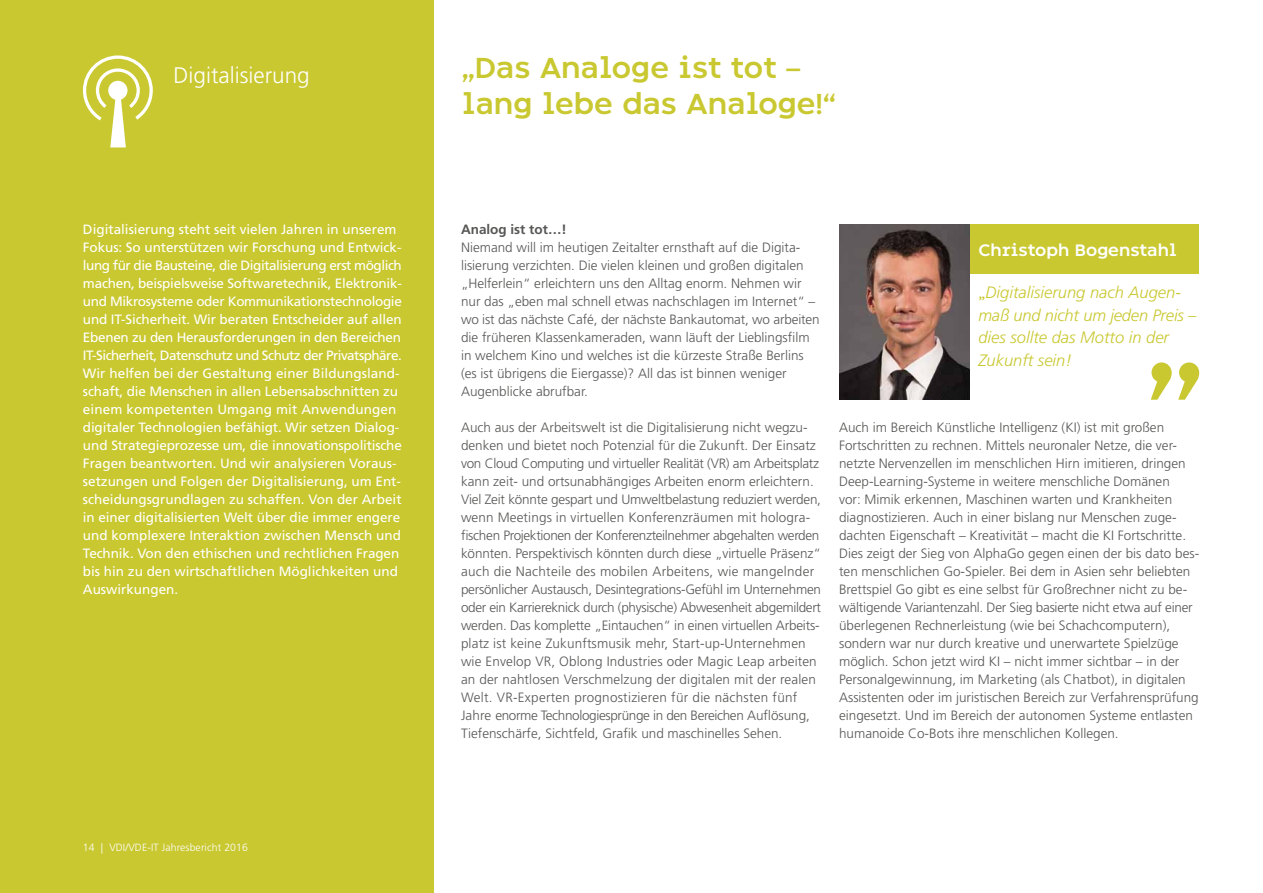
<style>
.page{position:relative;width:1263px;height:893px;background:#fff}
.page>*{position:absolute;margin:0;border:0;box-sizing:border-box;transform-origin:0 0}
.t1{font:500 30px/36px "Dragon";color:#c9c831}
.t2{font:300 22.5px "Frutiger LT Pro";color:#fff}
.t3{font:500 17.25px "Dragon";color:#fff}
.t4{font:italic 300 16.5px/22.5px "Frutiger LT Pro";color:#c9c831}
.t5{font:300 13.5px/18px "Frutiger LT Pro";color:#575756}
.t6{font:13.5px/18px "Frutiger LT Pro";letter-spacing:-.005em;color:#fff}
.t7{font:700 13.5px "Frutiger LT Pro";color:#575756}
.t8{font:300 10.5px "Frutiger LT Pro";letter-spacing:.01em;color:#fff}
.s1{font-family:"Advert";font-style:normal}
</style>
<div class="page">
<div style="left:0;top:0;width:433px;height:893px;background:#c9c831"></div>
<svg style="left:83px;top:55px;width:70px;height:92px"></svg>
<div style="left:969px;top:224px;width:230px;height:50px;background:#c9c831"></div>
<img style="left:839px;top:224px;width:131px;height:176px">
<svg style="left:1151px;top:362px;width:48px;height:38px"></svg>
<h2 class="t2" style="left:173px;top:62px;width:138px">Digitalisierung</h2>
<p class="t6" style="left:83px;top:220px;width:320px">Digitalisierung steht seit vielen Jahren in unserem Fokus: So unterstützen wir Forschung und Entwick&shy;lung für die Bausteine, die Digitalisierung erst möglich machen, beispielsweise Softwaretechnik, Elektronik&shy;und Mikrosysteme oder Kommunikationstechnologie und IT-Sicherheit. Wir beraten Entscheider auf allen Ebenen zu den Herausforderungen in den Bereichen IT-Sicherheit, Datenschutz und Schutz der Privatsphäre.<br>Wir helfen bei der Gestaltung einer Bildungsland&shy;schaft, die Menschen in allen Lebensabschnitten zu einem kompetenten Umgang mit Anwendungen digitaler Technologien befähigt. Wir setzen Dialog&shy;und Strategieprozesse um, die innovationspolitische Fragen beantworten. Und wir analysieren Voraus&shy;setzungen und Folgen der Digitalisierung, um Ent&shy;scheidungsgrundlagen zu schaffen. Von der Arbeit in einer digitalisierten Welt über die immer engere und komplexere Interaktion zwischen Mensch und Technik. Von den ethischen und rechtlichen Fragen bis hin zu den wirtschaftlichen Möglichkeiten und Auswirkungen.</p>
<p class="t8" style="left:83px;top:841px;width:167px">14 | VDI/VDE-IT Jahresbericht 2016</p>
<h1 class="t1" style="left:462px;top:51px;width:375px">„Das Analoge ist tot – lang lebe das Analoge!“</h1>
<p class="t7" style="left:461px;top:221px;width:107px">Analog ist tot…!</p>
<p class="t5" style="left:461px;top:238px;width:360px">Niemand will im heutigen Zeitalter ernsthaft auf die Digita&shy;lisierung verzichten. Die vielen kleinen und großen digitalen „Helferlein“ erleichtern uns den Alltag enorm. Nehmen wir nur das „eben mal schnell etwas nachschlagen im Internet“ – wo ist das nächste Café, der nächste Bankautomat, wo arbeiten die früheren Klassenkameraden, wann läuft der Lieblingsfilm in welchem Kino und welches ist die kürzeste Straße Berlins (es ist übrigens die Eiergasse)? All das ist binnen weniger Augenblicke abrufbar.</p>
<p class="t5" style="left:461px;top:418px;width:362px">Auch aus der Arbeitswelt ist die Digitalisierung nicht wegzu&shy;denken und bietet noch Potenzial für die Zukunft. Der Einsatz von Cloud Computing und virtueller Realität (VR) am Arbeitsplatz kann zeit- und ortsunabhängiges Arbeiten enorm erleichtern.<br>Viel Zeit könnte gespart und Umweltbelastung reduziert werden, wenn Meetings in virtuellen Konferenzräumen mit hologra&shy;fischen Projektionen der Konferenzteilnehmer abgehalten werden könnten. Perspektivisch könnten durch diese „virtuelle Präsenz“ auch die Nachteile des mobilen Arbeitens, wie mangelnder persönlicher Austausch, Desintegrations-Gefühl im Unternehmen oder ein Karriereknick durch (physische) Abwesenheit abgemildert werden. Das komplette „Eintauchen“ in einen virtuellen Arbeits&shy;platz ist keine Zukunftsmusik mehr, Start-up-Unternehmen wie Envelop VR, Oblong Industries oder Magic Leap arbeiten an der nahtlosen Verschmelzung der digitalen mit der realen Welt. VR-Experten prognostizieren für die nächsten fünf Jahre enorme Technologiesprünge in den Bereichen Auflösung, Tiefenschärfe, Sichtfeld, Grafik und maschinelles Sehen.</p>
<p class="t3" style="left:978px;top:240px;width:200px">Christoph Bogenstahl</p>
<p class="t4" style="left:978px;top:281px;width:220px"><span class="s1">„</span>Digitalisierung nach Augen&shy;maß und nicht um jeden Preis – dies sollte das Motto in der<br>Zukunft sein!</p>
<p class="t5" style="left:839px;top:418px;width:362px">Auch im Bereich Künstliche Intelligenz (KI) ist mit großen Fortschritten zu rechnen. Mittels neuronaler Netze, die ver&shy;netzte Nervenzellen im menschlichen Hirn imitieren, dringen Deep-Learning-Systeme in weitere menschliche Domänen<br>vor: Mimik erkennen, Maschinen warten und Krankheiten diagnostizieren. Auch in einer bislang nur Menschen zuge&shy;dachten Eigenschaft – Kreativität – macht die KI Fortschritte.<br>Dies zeigt der Sieg von AlphaGo gegen einen der bis dato bes&shy;ten menschlichen Go-Spieler. Bei dem in Asien sehr beliebten Brettspiel Go gibt es eine selbst für Großrechner nicht zu be&shy;wältigende Variantenzahl. Der Sieg basierte nicht etwa auf einer überlegenen Rechnerleistung (wie bei Schachcomputern), sondern war nur durch kreative und unerwartete Spielzüge möglich. Schon jetzt wird KI – nicht immer sichtbar – in der Personalgewinnung, im Marketing (als Chatbot), in digitalen Assistenten oder im juristischen Bereich zur Verfahrensprüfung eingesetzt. Und im Bereich der autonomen Systeme entlasten humanoide Co-Bots ihre menschlichen Kollegen.</p>
</div>
